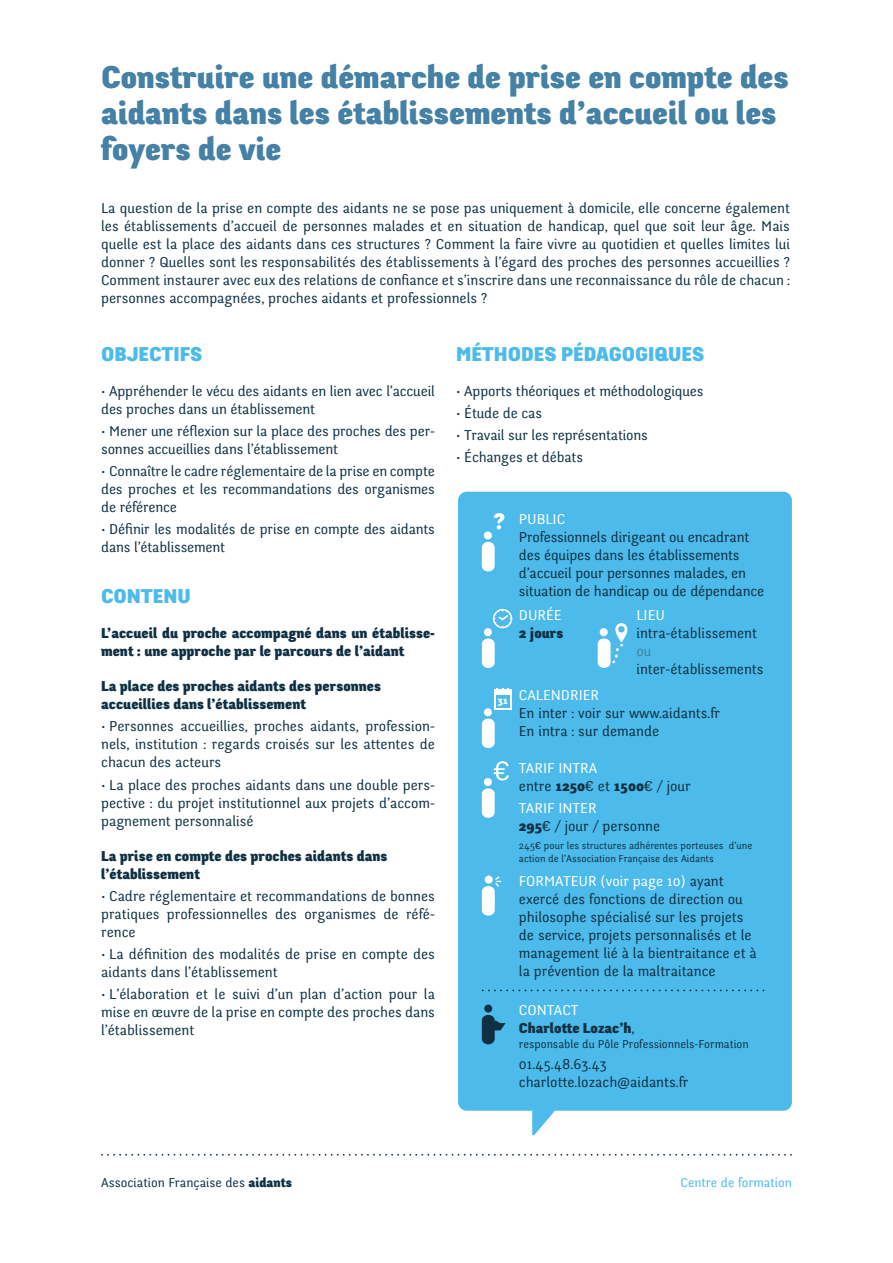
<style>
.page{position:relative;width:893px;height:1263px;background:#fff}
.page>*{position:absolute;margin:0;border:0;box-sizing:border-box;transform-origin:0 0}
.t1{font:33px/36px "Fengardo Black Beta";color:#4580a5}
.t2{font:21px "Fengardo Black Beta";color:#4cbbeb}
.t3{font:15px/18px "Fengardo";color:#0f3043}
.t4{font:15px/18px "Fengardo Black Beta";color:#0f3043}
.t5{font:15px "Fengardo";color:#fff}
.t6{font:15px "Fengardo";color:#4580a5}
.t7{font:13.5px "Fengardo";color:#0f3043}
.t8{font:13.5px "Fengardo";color:#4cbbeb}
.t9{font:12px "Fengardo";color:#0f3043}
.t10{font:10.5px/13.5px "Fengardo";color:#0f3043}
.t11{font:10.5px "Fengardo Black Beta";color:#fff}
.s1{color:#fff}
.s2{font-family:"Fengardo Black Beta"}
.s3{font-family:"Fengardo"}
</style>
<div class="page">
<div style="left:458px;top:492px;width:334px;height:644px;background:#4cbbeb"></div>
<svg style="left:102px;top:1154px;width:690px;height:2px"></svg>
<div style="left:485px;top:875px;width:8px;height:8px;background:#fff;border-radius:50%"></div>
<svg style="left:495px;top:876px;width:6px;height:11px"></svg>
<div style="left:482px;top:886px;width:13px;height:29px;background:#fff;border-radius:6px"></div>
<div style="left:482px;top:638px;width:13px;height:30px;background:#fff;border-radius:6px"></div>
<div style="left:484px;top:628px;width:8px;height:8px;background:#fff;border-radius:50%"></div>
<svg style="left:493px;top:609px;width:19px;height:19px"></svg>
<div style="left:598px;top:638px;width:12px;height:30px;background:#fff;border-radius:6px"></div>
<div style="left:600px;top:628px;width:8px;height:8px;background:#fff;border-radius:50%"></div>
<svg style="left:605px;top:623px;width:22px;height:45px"></svg>
<svg style="left:483px;top:989px;width:281px;height:2px"></svg>
<div style="left:482px;top:1015px;width:13px;height:29px;background:#0f3043;border-radius:6px"></div>
<div style="left:484px;top:1004px;width:8px;height:8px;background:#0f3043;border-radius:50%"></div>
<svg style="left:494px;top:1020px;width:12px;height:10px"></svg>
<div style="left:482px;top:788px;width:13px;height:30px;background:#fff;border-radius:6px"></div>
<div style="left:484px;top:778px;width:8px;height:8px;background:#fff;border-radius:50%"></div>
<svg style="left:494px;top:761px;width:15px;height:19px"></svg>
<div style="left:482px;top:719px;width:13px;height:29px;background:#fff;border-radius:6px"></div>
<div style="left:484px;top:708px;width:8px;height:8px;background:#fff;border-radius:50%"></div>
<div style="left:494px;top:690px;width:18px;height:20px;background:linear-gradient(to bottom,#fff,#fff)"></div>
<div style="left:496px;top:695px;width:13px;height:12px;background:#4cbbeb"></div>
<svg style="left:496px;top:688px;width:13px;height:3px"></svg>
<div style="left:482px;top:542px;width:13px;height:29px;background:#fff;border-radius:6px"></div>
<div style="left:484px;top:531px;width:8px;height:8px;background:#fff;border-radius:50%"></div>
<svg style="left:494px;top:513px;width:10px;height:17px"></svg>
<h1 class="t1" style="left:101px;top:59px;width:689px">Construire une démarche de prise en compte des aidants dans les établissements d’accueil ou les foyers de vie</h1>
<p class="t3" style="left:101px;top:199px;width:690px;text-align:justify">La question de la prise en compte des aidants ne se pose pas uniquement à domicile, elle concerne également les établissements d’accueil de personnes malades et en situation de handicap, quel que soit leur âge. Mais quelle est la place des aidants dans ces structures ? Comment la faire vivre au quotidien et quelles limites lui donner ? Quelles sont les responsabilités des établissements à l’égard des proches des personnes accueillies ?<br>Comment instaurer avec eux des relations de confiance et s’inscrire dans une reconnaissance du rôle de chacun : personnes accompagnées, proches aidants et professionnels ?</p>
<h2 class="t2" style="left:101px;top:341px;width:103px">OBJECTIFS</h2>
<p class="t3" style="left:101px;top:382px;width:335px">• Appréhender le vécu des aidants en lien avec l’accueil des proches dans un établissement</p>
<p class="t3" style="left:101px;top:422px;width:335px">• Mener une réflexion sur la place des proches des per&shy;sonnes accueillies dans l’établissement</p>
<p class="t3" style="left:101px;top:462px;width:335px;text-align:justify">• Connaître le cadre réglementaire de la prise en compte des proches et les recommandations des organismes de référence</p>
<p class="t3" style="left:101px;top:521px;width:335px">• Définir les modalités de prise en compte des aidants dans l’établissement</p>
<h2 class="t2" style="left:101px;top:584px;width:91px">CONTENU</h2>
<p class="t4" style="left:101px;top:624px;width:335px">L’accueil du proche accompagné dans un établisse&shy;ment : une approche par le parcours de l’aidant</p>
<p class="t4" style="left:101px;top:677px;width:281px">La place des proches aidants des personnes accueillies dans l’établissement</p>
<p class="t3" style="left:101px;top:718px;width:335px;text-align:justify">• Personnes accueillies, proches aidants, profession&shy;nels, institution : regards croisés sur les attentes de chacun des acteurs</p>
<p class="t3" style="left:101px;top:776px;width:335px;text-align:justify">• La place des proches aidants dans une double pers&shy;pective : du projet institutionnel aux projets d’accom&shy;pagnement personnalisé</p>
<p class="t4" style="left:101px;top:847px;width:288px">La prise en compte des proches aidants dans l’établissement</p>
<p class="t3" style="left:101px;top:887px;width:335px;text-align:justify">• Cadre réglementaire et recommandations de bonnes pratiques professionnelles des organismes de réfé&shy;rence</p>
<p class="t3" style="left:101px;top:945px;width:335px">• La définition des modalités de prise en compte des aidants dans l’établissement</p>
<p class="t3" style="left:101px;top:986px;width:335px;text-align:justify">• L’élaboration et le suivi d’un plan d’action pour la mise en œuvre de la prise en compte des proches dans l’établissement</p>
<h2 class="t2" style="left:456px;top:341px;width:250px">MÉTHODES PÉDAGOGIQUES</h2>
<p class="t3" style="left:456px;top:382px;width:249px">• Apports théoriques et méthodologiques</p>
<p class="t3" style="left:456px;top:404px;width:87px">• Étude de cas</p>
<p class="t3" style="left:456px;top:426px;width:193px">• Travail sur les représentations</p>
<p class="t3" style="left:456px;top:449px;width:128px">• Échanges et débats</p>
<p class="t5" style="left:519px;top:510px;width:48px">PUBLIC</p>
<p class="t3" style="left:519px;top:528px;width:247px">Professionnels dirigeant ou encadrant des équipes dans les établissements d’accueil pour personnes malades, en situation de handicap ou de dépendance</p>
<p class="t5" style="left:519px;top:606px;width:44px">DURÉE</p>
<p class="t4" style="left:519px;top:624px;width:46px">2 jours</p>
<p class="t5" style="left:636px;top:606px;width:30px">LIEU</p>
<p class="t3" style="left:636px;top:624px;width:122px">intra-établissement</p>
<p class="t6" style="left:636px;top:642px;width:17px">ou</p>
<p class="t3" style="left:636px;top:660px;width:129px">inter-établissements</p>
<p class="t5" style="left:519px;top:686px;width:82px">CALENDRIER</p>
<p class="t3" style="left:519px;top:704px;width:203px">En inter : voir sur www.aidants.fr<br>En intra : sur demande</p>
<p class="t11" style="left:498px;top:694px;width:11px">31</p>
<p class="t3" style="left:519px;top:759px;width:173px"><span class="s1">TARIF INTRA<br></span>entre <span class="s2">1250</span>€ et <span class="s2">1500</span>€ / jour</p>
<p class="t3" style="left:519px;top:800px;width:143px"><span class="s1">TARIF INTER<br></span><span class="s2">295</span>€ / jour / personne</p>
<p class="t10" style="left:519px;top:839px;width:235px">245€ pour les structures adhérentes porteuses d’une action de l’Association Française des Aidants</p>
<p class="t3" style="left:519px;top:873px;width:239px"><span class="s1">FORMATEUR (voir page 10)</span> ayant exercé des fonctions de direction ou philosophe spécialisé sur les projets de service, projets personnalisés et le management lié à la bientraitance et à la prévention de la maltraitance</p>
<p class="t5" style="left:519px;top:1002px;width:61px">CONTACT</p>
<p class="t4" style="left:519px;top:1019px;width:117px">Charlotte Lozac’h<span class="s3">,</span></p>
<p class="t9" style="left:519px;top:1037px;width:231px">responsable du Pôle Professionnels-Formation</p>
<p class="t3" style="left:519px;top:1056px;width:171px">01.45.48.63.43 charlotte.lozach@aidants.fr</p>
<p class="t7" style="left:101px;top:1174px;width:193px">Association Française des <span class="s2">aidants</span></p>
<p class="t8" style="left:680px;top:1174px;width:113px">Centre de formation</p>
</div>
